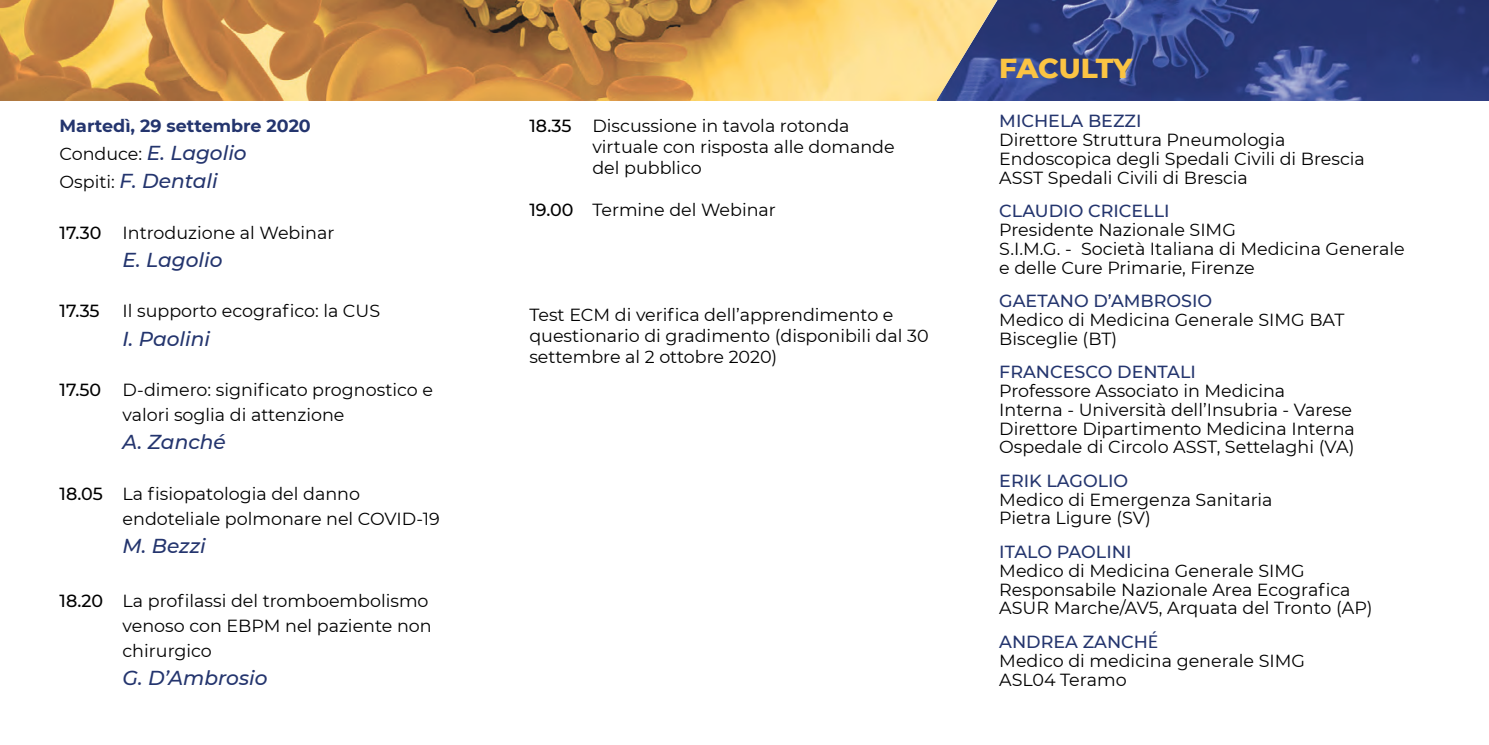
<style>
.page{position:relative;width:1489px;height:745px;background:#fff}
.page>*{position:absolute;margin:0;border:0;box-sizing:border-box;transform-origin:0 0}
.t1{font:800 28px "Montserrat";letter-spacing:-.015em;color:#fbc443}
.t2{font:italic 500 20.12px/28.3px "Montserrat";color:#24356e}
.t3{font:17.5px/18.7px "Montserrat";color:#000}
.t4{font:500 17.5px "Montserrat";color:#24356e}
.t5{font:700 17.5px "Montserrat";color:#24356e}
.t6{font:500 17.5px "Montserrat";color:#000}
.s1{font-weight:400;font-style:normal;font-size:17.5px;color:#000}
.s2{font-weight:500}
.s3{font-weight:500;color:#24356e}
.s4{font-family:"Roboto";color:#24356e}
</style>
<div class="page">
<img style="left:998px;top:0;width:490px;height:101px">
<img style="left:0;top:0;width:998px;height:101px">
<p class="t5" style="left:60px;top:113px;width:253px">Martedì, 29 settembre 2020</p>
<p class="t2" style="left:60px;top:138px;width:189px"><span class="s1">Conduce:</span> E. Lagolio<br><span class="s1">Ospiti:</span> F. Dentali</p>
<p class="t3" style="left:60px;top:222px;width:276px"><span class="s2">17.30</span> Introduzione al Webinar</p>
<p class="t2" style="left:123px;top:245px;width:101px">E. Lagolio</p>
<p class="t6" style="left:60px;top:298px;width:42px">17.35</p>
<p class="t3" style="left:123px;top:301px;width:259px">Il supporto ecografico: la CUS</p>
<p class="t2" style="left:123px;top:323px;width:89px">I. Paolini</p>
<p class="t3" style="left:123px;top:376px;width:312px;line-height:25.2px;text-indent:-63px"><span class="s2">17.50</span> D-dimero: significato prognostico e valori soglia di attenzione</p>
<p class="t2" style="left:123px;top:427px;width:105px">A. Zanché</p>
<p class="t3" style="left:123px;top:480px;width:319px;line-height:25.2px;text-indent:-63px"><span class="s2">18.05</span> La fisiopatologia del danno endoteliale polmonare nel COVID-19</p>
<p class="t2" style="left:123px;top:530px;width:85px">M. Bezzi</p>
<p class="t3" style="left:123px;top:587px;width:311px;line-height:25.2px;text-indent:-63px"><span class="s2">18.20</span> La profilassi del tromboembolismo venoso con EBPM nel paziente non chirurgico</p>
<p class="t2" style="left:123px;top:662px;width:146px">G. D’Ambrosio</p>
<p class="t3" style="left:592px;top:114px;width:304px;line-height:21px;text-indent:-63px"><span class="s2">18.35</span> Discussione in tavola rotonda virtuale con risposta alle domande del pubblico</p>
<p class="t3" style="left:529px;top:199px;width:248px"><span class="s2">19.00</span> Termine del Webinar</p>
<p class="t3" style="left:529px;top:303px;width:400px;line-height:21px">Test ECM di verifica dell’apprendimento e questionario di gradimento (disponibili dal 30 settembre al 2 ottobre 2020)</p>
<h1 class="t1" style="left:999px;top:47px;width:135px">FACULTY</h1>
<p class="t4" style="left:999px;top:109px;width:144px">MICHELA BEZZI</p>
<p class="t3" style="left:999px;top:130px;width:367px">Direttore Struttura Pneumologia<br>Endoscopica degli Spedali Civili di Brescia<br>ASST Spedali Civili di Brescia</p>
<p class="t4" style="left:999px;top:199px;width:172px">CLAUDIO CRICELLI</p>
<p class="t3" style="left:999px;top:220px;width:407px">Presidente Nazionale SIMG<br>S.I.M.G. - Società Italiana di Medicina Generale e delle Cure Primarie, Firenze</p>
<p class="t4" style="left:999px;top:288px;width:214px">GAETANO D’AMBROSIO</p>
<p class="t3" style="left:999px;top:309px;width:347px">Medico di Medicina Generale SIMG BAT<br>Bisceglie (BT)</p>
<p class="t4" style="left:999px;top:359px;width:198px">FRANCESCO DENTALI</p>
<p class="t3" style="left:999px;top:380px;width:357px">Professore Associato in Medicina<br>Interna - Università dell’Insubria - Varese Direttore Dipartimento Medicina Interna Ospedale di Circolo ASST, Settelaghi (VA)</p>
<p class="t4" style="left:999px;top:468px;width:130px">ERIK LAGOLIO</p>
<p class="t3" style="left:999px;top:489px;width:275px">Medico di Emergenza Sanitaria<br>Pietra Ligure (SV)</p>
<p class="t4" style="left:999px;top:539px;width:134px">ITALO PAOLINI</p>
<p class="t3" style="left:999px;top:560px;width:374px">Medico di Medicina Generale SIMG<br>Responsabile Nazionale Area Ecografica<br>ASUR Marche/AV5, Arquata del Tronto (AP)</p>
<p class="t3" style="left:999px;top:631px;width:307px"><span class="s3">ANDREA ZANCH</span><span class="s4">É<br></span>Medico di medicina generale SIMG<br>ASL04 Teramo</p>
</div>
